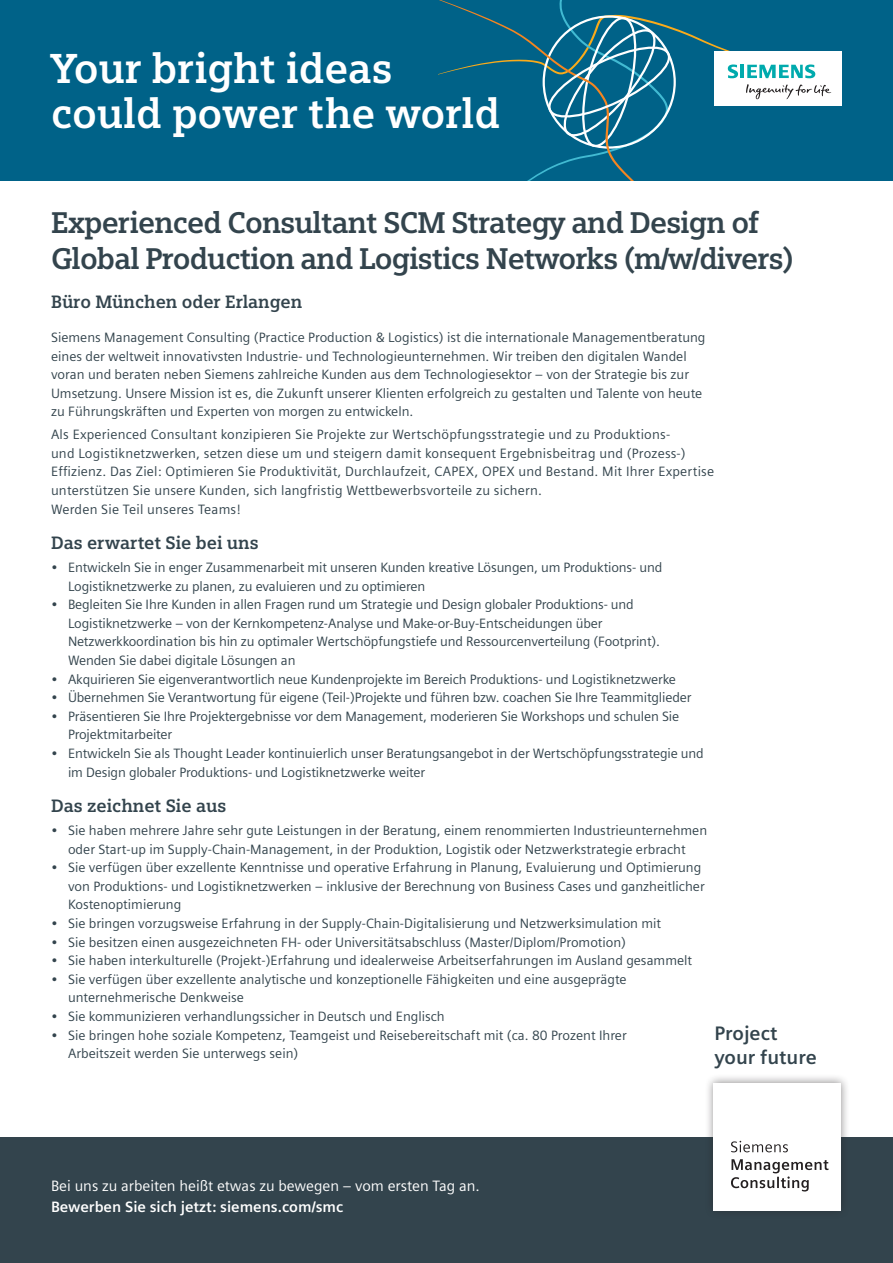
<style>
.page{position:relative;width:893px;height:1263px;background:#fff}
.page>*{position:absolute;margin:0;border:0;box-sizing:border-box;transform-origin:0 0}
.t1{font:700 42px/45px "Siemens Slab";letter-spacing:-.005em;color:#fff}
.t2{font:700 30px/36px "Siemens Slab";letter-spacing:-.03em;color:#33444d}
.t3{font:700 19.5px/24px "Siemens Sans";color:#33444d}
.Subheading{font:700 18px "Siemens Slab";letter-spacing:-.005em;color:#33444d}
.t4{font:15px/21px "Siemens Sans";color:#fff}
.Body{font:13.5px/18.6px "Siemens Sans";color:#33444d}
.s1{font-weight:700}
</style>
<div class="page">
<div style="left:0;top:1138px;width:893px;height:125px;background:#33444d"></div>
<div style="left:0;top:0;width:893px;height:180px;background:#006288"></div>
<svg style="left:439px;top:0;width:194px;height:180px"></svg>
<div style="left:714px;top:51px;width:128px;height:54px;background:#fff"></div>
<svg style="left:438px;top:15px;width:393px;height:134px"></svg>
<div style="left:705px;top:1074px;width:145px;height:145px;background:#231f20;opacity:.5"></div>
<div style="left:713px;top:1083px;width:128px;height:127px;background:#fff"></div>
<svg style="left:731px;top:1159px;width:98px;height:32px"></svg>
<svg style="left:731px;top:1141px;width:57px;height:11px"></svg>
<p class="t1" style="left:51px;top:46px;width:451px">Your bright ideas could power the world</p>
<p class="t2" style="left:51px;top:205px;width:744px">Experienced Consultant SCM Strategy and Design of<br>Global Production and Logistics Networks (m/w/divers)</p>
<p class="Subheading" style="left:51px;top:291px;width:253px">Büro München oder Erlangen</p>
<p class="Body" style="left:51px;top:328px;width:656px">Siemens Management Consulting (Practice Production &amp; Logistics) ist die internationale Managementberatung eines der weltweit innovativsten Industrie- und Technologieunternehmen. Wir treiben den digitalen Wandel voran und beraten neben Siemens zahlreiche Kunden aus dem Technologiesektor – von der Strategie bis zur Umsetzung. Unsere Mission ist es, die Zukunft unserer Klienten erfolgreich zu gestalten und Talente von heute zu Führungskräften und Experten von morgen zu entwickeln.</p>
<p class="Body" style="left:51px;top:425px;width:665px">Als Experienced Consultant konzipieren Sie Projekte zur Wertschöpfungsstrategie und zu Produktions-<br>und Logistiknetzwerken, setzen diese um und steigern damit konsequent Ergebnisbeitrag und (Prozess-)<br>Effizienz. Das Ziel: Optimieren Sie Produktivität, Durchlaufzeit, CAPEX, OPEX und Bestand. Mit Ihrer Expertise unterstützen Sie unsere Kunden, sich langfristig Wettbewerbsvorteile zu sichern.<br>Werden Sie Teil unseres Teams!</p>
<p class="Subheading" style="left:51px;top:532px;width:209px">Das erwartet Sie bei uns</p>
<p class="Body" style="left:68px;top:558px;width:596px;text-indent:-17px">• Entwickeln Sie in enger Zusammenarbeit mit unseren Kunden kreative Lösungen, um Produktions- und<br>Logistiknetzwerke zu planen, zu evaluieren und zu optimieren</p>
<p class="Body" style="left:68px;top:595px;width:594px;text-indent:-17px">• Begleiten Sie Ihre Kunden in allen Fragen rund um Strategie und Design globaler Produktions- und Logistiknetzwerke – von der Kernkompetenz-Analyse und Make-or-Buy-Entscheidungen über Netzwerkkoordination bis hin zu optimaler Wertschöpfungstiefe und Ressourcenverteilung (Footprint).<br>Wenden Sie dabei digitale Lösungen an</p>
<p class="Body" style="left:51px;top:670px;width:626px">• Akquirieren Sie eigenverantwortlich neue Kundenprojekte im Bereich Produktions- und Logistiknetzwerke</p>
<p class="Body" style="left:51px;top:688px;width:642px">• Übernehmen Sie Verantwortung für eigene (Teil-)Projekte und führen bzw. coachen Sie Ihre Teammitglieder</p>
<p class="Body" style="left:68px;top:707px;width:613px;text-indent:-17px">• Präsentieren Sie Ihre Projektergebnisse vor dem Management, moderieren Sie Workshops und schulen Sie<br>Projektmitarbeiter</p>
<p class="Body" style="left:68px;top:744px;width:637px;text-indent:-17px">• Entwickeln Sie als Thought Leader kontinuierlich unser Beratungsangebot in der Wertschöpfungsstrategie und im Design globaler Produktions- und Logistiknetzwerke weiter</p>
<p class="Subheading" style="left:51px;top:795px;width:177px">Das zeichnet Sie aus</p>
<p class="Body" style="left:51px;top:821px;width:658px;text-align:center">• Sie haben mehrere Jahre sehr gute Leistungen in der Beratung, einem renommierten Industrieunternehmen oder Start-up im Supply-Chain-Management, in der Produktion, Logistik oder Netzwerkstrategie erbracht</p>
<p class="Body" style="left:68px;top:858px;width:638px;text-indent:-17px">• Sie verfügen über exzellente Kenntnisse und operative Erfahrung in Planung, Evaluierung und Optimierung von Produktions- und Logistiknetzwerken – inklusive der Berechnung von Business Cases und ganzheitlicher<br>Kostenoptimierung</p>
<p class="Body" style="left:51px;top:914px;width:612px">• Sie bringen vorzugsweise Erfahrung in der Supply-Chain-Digitalisierung und Netzwerksimulation mit</p>
<p class="Body" style="left:51px;top:933px;width:577px">• Sie besitzen einen ausgezeichneten FH- oder Universitätsabschluss (Master/Diplom/Promotion)</p>
<p class="Body" style="left:51px;top:951px;width:643px">• Sie haben interkulturelle (Projekt-)Erfahrung und idealerweise Arbeitserfahrungen im Ausland gesammelt</p>
<p class="Body" style="left:68px;top:970px;width:560px;text-indent:-17px">• Sie verfügen über exzellente analytische und konzeptionelle Fähigkeiten und eine ausgeprägte unternehmerische Denkweise</p>
<p class="Body" style="left:51px;top:1007px;width:395px">• Sie kommunizieren verhandlungssicher in Deutsch und Englisch</p>
<p class="Body" style="left:68px;top:1026px;width:560px;text-indent:-17px">• Sie bringen hohe soziale Kompetenz, Teamgeist und Reisebereitschaft mit (ca. 80 Prozent Ihrer<br>Arbeitszeit werden Sie unterwegs sein)</p>
<p class="t3" style="left:714px;top:1022px;width:104px">Project your future</p>
<p class="t4" style="left:51px;top:1175px;width:430px">Bei uns zu arbeiten heißt etwas zu bewegen – vom ersten Tag an.<br><span class="s1">Bewerben Sie sich jetzt: siemens.com/smc</span></p>
</div>
